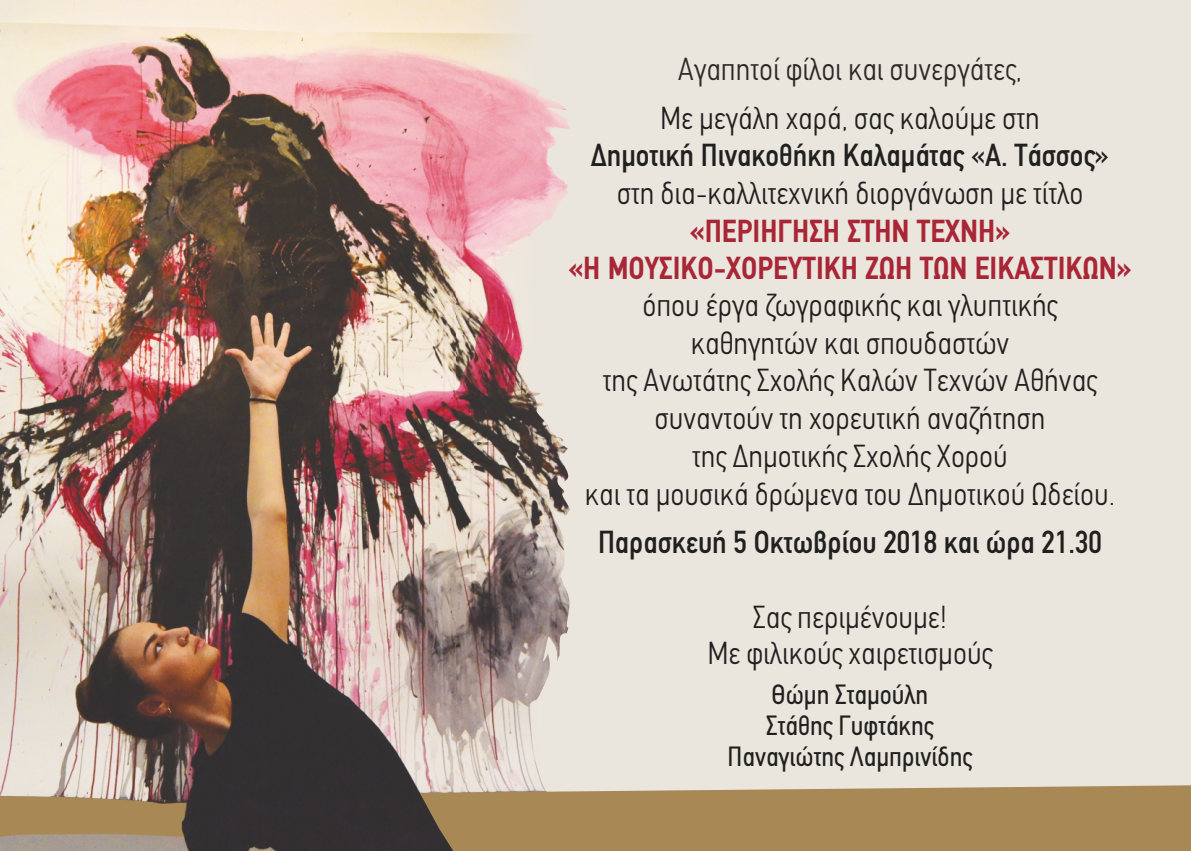
<style>
.page{position:relative;width:1191px;height:851px;background:#fff}
.page>*{position:absolute;margin:0;border:0;box-sizing:border-box;transform-origin:0 0}
.t1{font:300 condensed 32px/37.8px "PF Din Text";color:#202020;text-align:center}
.t2{font:500 condensed 32px "PF Din Text";color:#202020}
.t3{font:700 32px/37.2px "PF Din Text Condensed";color:#a92636;text-align:center}
.t4{font:300 condensed 32px "PF Din Text";color:#2b2a29}
.t5{font:28px/31px "PF Din Text Condensed";color:#202020;text-align:center}
</style>
<div class="page">
<img style="left:0;top:0;width:1191px;height:850px">
<img style="left:456px;top:63px;width:114px;height:722px">
<svg style="left:420px;top:785px;width:771px;height:65px;background:#a98c5c"></svg>
<svg style="left:0;top:795px;width:186px;height:41px;background:#a5885b"></svg>
<p class="t4" style="left:678px;top:56px;width:345px">Αγαπητοί φίλοι και συνεργάτες,</p>
<p class="t1" style="left:660px;top:102px;width:381px">Με µεγάλη χαρά, σας καλούµε στη</p>
<p class="t2" style="left:591px;top:142px;width:520px">Δηµοτική Πινακοθήκη Καλαµάτας «Α. Τάσσος»</p>
<p class="t1" style="left:616px;top:177px;width:468px">στη δια-καλλιτεχνική διοργάνωση µε τίτλο</p>
<p class="t3" style="left:568px;top:215px;width:565px">«ΠΕΡΙΗΓΗΣΗ ΣΤΗΝ ΤΕΧΝΗ»<br>«Η ΜΟΥΣΙΚΟ-ΧΟΡΕΥΤΙΚΗ ΖΩΗ ΤΩΝ ΕΙΚΑΣΤΙΚΩΝ»</p>
<p class="t1" style="left:585px;top:289px;width:532px">όπου έργα ζωγραφικής και γλυπτικής καθηγητών και σπουδαστών<br>της Ανωτάτης Σχολής Καλών Τεχνών Αθήνας συναντούν τη χορευτική αναζήτηση<br>της Δηµοτικής Σχολής Χορού<br>και τα µουσικά δρώµενα του Δηµοτικού Ωδείου.</p>
<p class="t2" style="left:598px;top:529px;width:505px">Παρασκευή 5 Οκτωβρίου 2018 και ώρα 21.30</p>
<p class="t1" style="left:707px;top:601px;width:286px;line-height:35.8px">Σας περιµένουµε!<br>Με φιλικούς χαιρετισµούς</p>
<p class="t5" style="left:727px;top:681px;width:246px">Θώµη Σταµούλη<br>Στάθης Γυφτάκης<br>Παναγιώτης Λαµπρινίδης</p>
</div>
